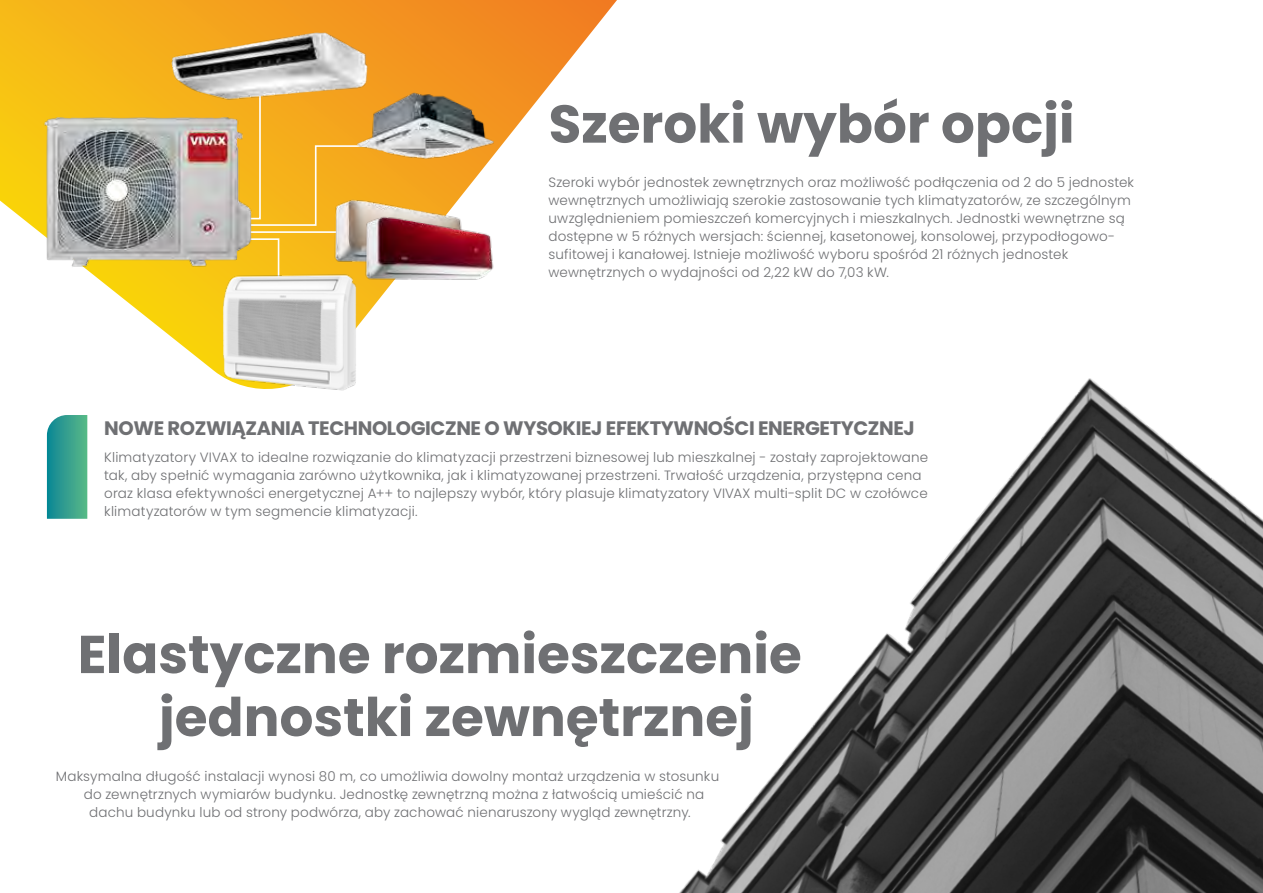
<style>
.page{position:relative;width:1263px;height:893px;background:#fff}
.page>*{position:absolute;margin:0;border:0;box-sizing:border-box;transform-origin:0 0}
.t1{font:700 53.25px/62.8px "Poppins";color:#6f7073}
.t2{font:700 19.5px "Poppins";letter-spacing:-.02em;color:#6f7073}
.t3{font:300 13.5px/18px "Poppins";letter-spacing:.01em;color:#6f7073}
</style>
<div class="page">
<svg style="left:0;top:0;width:617px;height:391px"></svg>
<svg style="left:276px;top:104px;width:117px;height:123px;background:#f5af22"></svg>
<hr style="left:240px;top:231px;width:98px;height:2px;background:#fff">
<img style="left:570px;top:364px;width:693px;height:529px">
<img style="left:210px;top:255px;width:160px;height:135px">
<img style="left:326px;top:193px;width:143px;height:76px">
<img style="left:358px;top:210px;width:143px;height:75px">
<svg style="left:47px;top:415px;width:40px;height:104px;background:#37a190"></svg>
<img style="left:342px;top:78px;width:166px;height:111px">
<img style="left:147px;top:9px;width:249px;height:95px">
<img style="left:17px;top:104px;width:259px;height:173px">
<h1 class="t1" style="left:549px;top:93px;width:527px">Szeroki wybór opcji</h1>
<p class="t3" style="left:549px;top:174px;width:587px">Szeroki wybór jednostek zewnętrznych oraz możliwość podłączenia od 2 do 5 jednostek wewnętrznych umożliwiają szerokie zastosowanie tych klimatyzatorów, ze szczególnym uwzględnieniem pomieszczeń komercyjnych i mieszkalnych. Jednostki wewnętrzne są dostępne w 5 różnych wersjach: ściennej, kasetonowej, konsolowej, przypodłogowo&shy;sufitowej i kanałowej. Istnieje możliwość wyboru spośród 21 różnych jednostek wewnętrznych o wydajności od 2,22 kW do 7,03 kW.</p>
<h2 class="t2" style="left:104px;top:417px;width:812px">NOWE ROZWIĄZANIA TECHNOLOGICZNE O WYSOKIEJ EFEKTYWNOŚCI ENERGETYCZNEJ</h2>
<p class="t3" style="left:104px;top:448px;width:825px">Klimatyzatory VIVAX to idealne rozwiązanie do klimatyzacji przestrzeni biznesowej lub mieszkalnej - zostały zaprojektowane tak, aby spełnić wymagania zarówno użytkownika, jak i klimatyzowanej przestrzeni. Trwałość urządzenia, przystępna cena oraz klasa efektywności energetycznej A++ to najlepszy wybór, który plasuje klimatyzatory VIVAX multi-split DC w czołówce klimatyzatorów w tym segmencie klimatyzacji.</p>
<h1 class="t1" style="left:159px;top:623px;width:644px;text-indent:-81px">Elastyczne rozmieszczenie jednostki zewnętrznej</h1>
<p class="t3" style="left:56px;top:767px;width:665px">Maksymalna długość instalacji wynosi 80 m, co umożliwia dowolny montaż urządzenia w stosunku</p>
<p class="t3" style="left:84px;top:785px;width:622px">do zewnętrznych wymiarów budynku. Jednostkę zewnętrzną można z łatwością umieścić na</p>
<p class="t3" style="left:89px;top:803px;width:603px">dachu budynku lub od strony podwórza, aby zachować nienaruszony wygląd zewnętrzny.</p>
</div>
